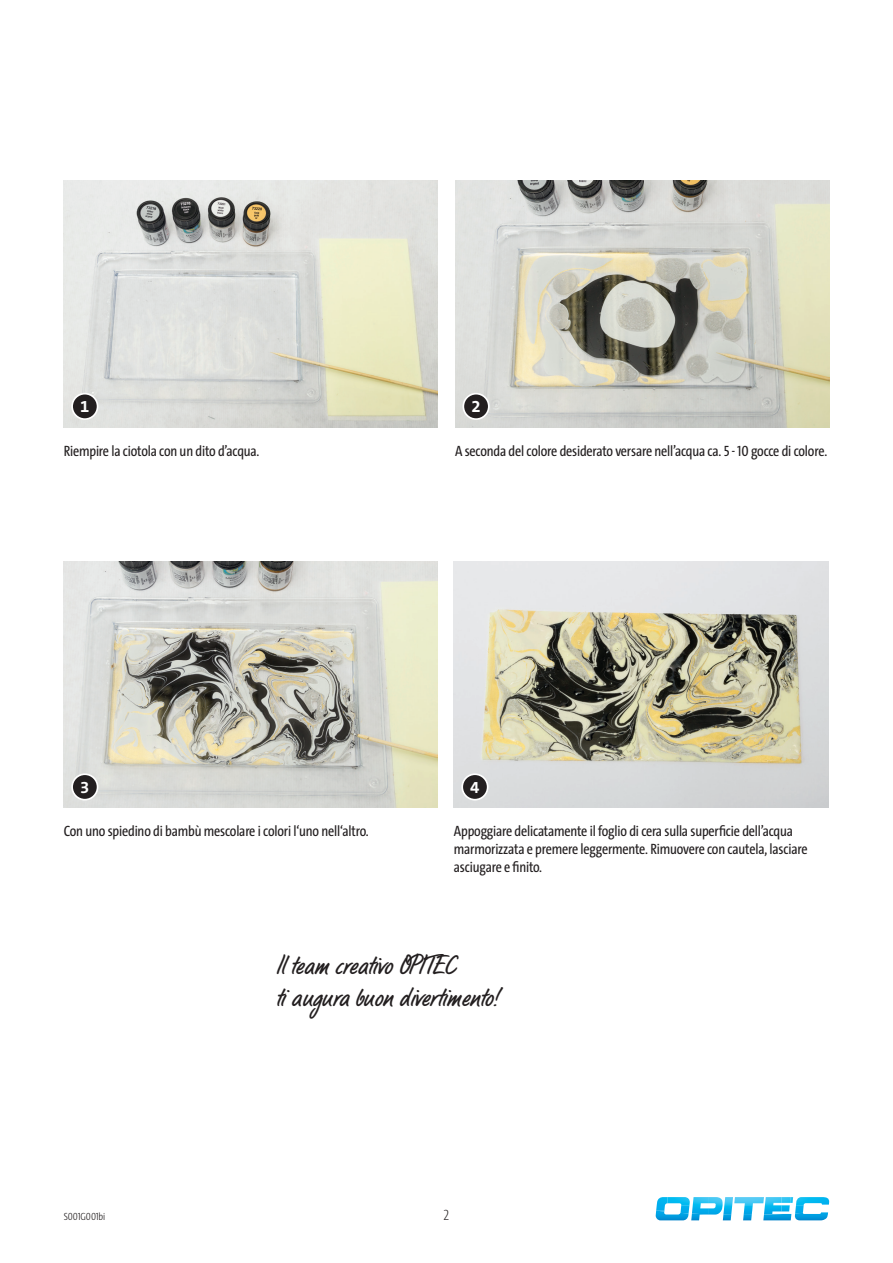
<style>
.page{position:relative;width:893px;height:1263px;background:#fff}
.page>*{position:absolute;margin:0;border:0;box-sizing:border-box;transform-origin:0 0}
.t1{font:27px/32.4px "LP Bambus";color:#231f20}
.t2{font:700 16.8px "The Sans B W7";color:#fff}
.t3{font:15px/18px "The Sans Cd LF5 Plain";letter-spacing:-.01em;color:#231f20}
.t4{font:200 15px "The Sans Cd LF2";color:#231f20}
.t5{font:300 10.5px "The Sans Cd LF3";letter-spacing:-.01em;color:#231f20}
</style>
<div class="page">
<svg style="left:655px;top:1197px;width:175px;height:24px"></svg>
<img style="left:64px;top:181px;width:374px;height:246px">
<img style="left:64px;top:561px;width:374px;height:247px">
<img style="left:454px;top:561px;width:374px;height:247px">
<img style="left:455px;top:181px;width:374px;height:246px">
<div style="left:72px;top:394px;width:26px;height:25px;background:#231f20;border-radius:50%"></div>
<div style="left:71px;top:393px;width:27px;height:27px;border:2px solid #fff;border-radius:50%"></div>
<div style="left:72px;top:774px;width:26px;height:26px;background:#231f20;border-radius:50%"></div>
<div style="left:71px;top:773px;width:27px;height:27px;border:2px solid #fff;border-radius:50%"></div>
<div style="left:462px;top:774px;width:26px;height:26px;background:#231f20;border-radius:50%"></div>
<div style="left:461px;top:773px;width:27px;height:27px;border:2px solid #fff;border-radius:50%"></div>
<div style="left:463px;top:394px;width:26px;height:25px;background:#231f20;border-radius:50%"></div>
<div style="left:462px;top:393px;width:28px;height:27px;border:2px solid #fff;border-radius:50%"></div>
<p class="t2" style="left:80px;top:395px;width:11px">1</p>
<p class="t2" style="left:471px;top:395px;width:11px">2</p>
<p class="t3" style="left:64px;top:441px;width:197px">Riempire la ciotola con un dito d’acqua.</p>
<p class="t3" style="left:455px;top:441px;width:374px">A seconda del colore desiderato versare nell’acqua ca. 5 - 10 gocce di colore.</p>
<p class="t2" style="left:80px;top:776px;width:11px">3</p>
<p class="t2" style="left:470px;top:776px;width:11px">4</p>
<p class="t3" style="left:64px;top:822px;width:306px">Con uno spiedino di bambù mescolare i colori l‘uno nell‘altro.</p>
<p class="t3" style="left:454px;top:822px;width:355px">Appoggiare delicatamente il foglio di cera sulla superficie dell’acqua marmorizzata e premere leggermente. Rimuovere con cautela, lasciare asciugare e finito.</p>
<p class="t5" style="left:64px;top:1210px;width:43px">S001G001bi</p>
<h1 class="t1" style="left:276px;top:951px;width:223px">Il team creativo OPITEC<br>ti augura buon divertimento!</h1>
<p class="t4" style="left:444px;top:1206px;width:7px">2</p>
</div>
